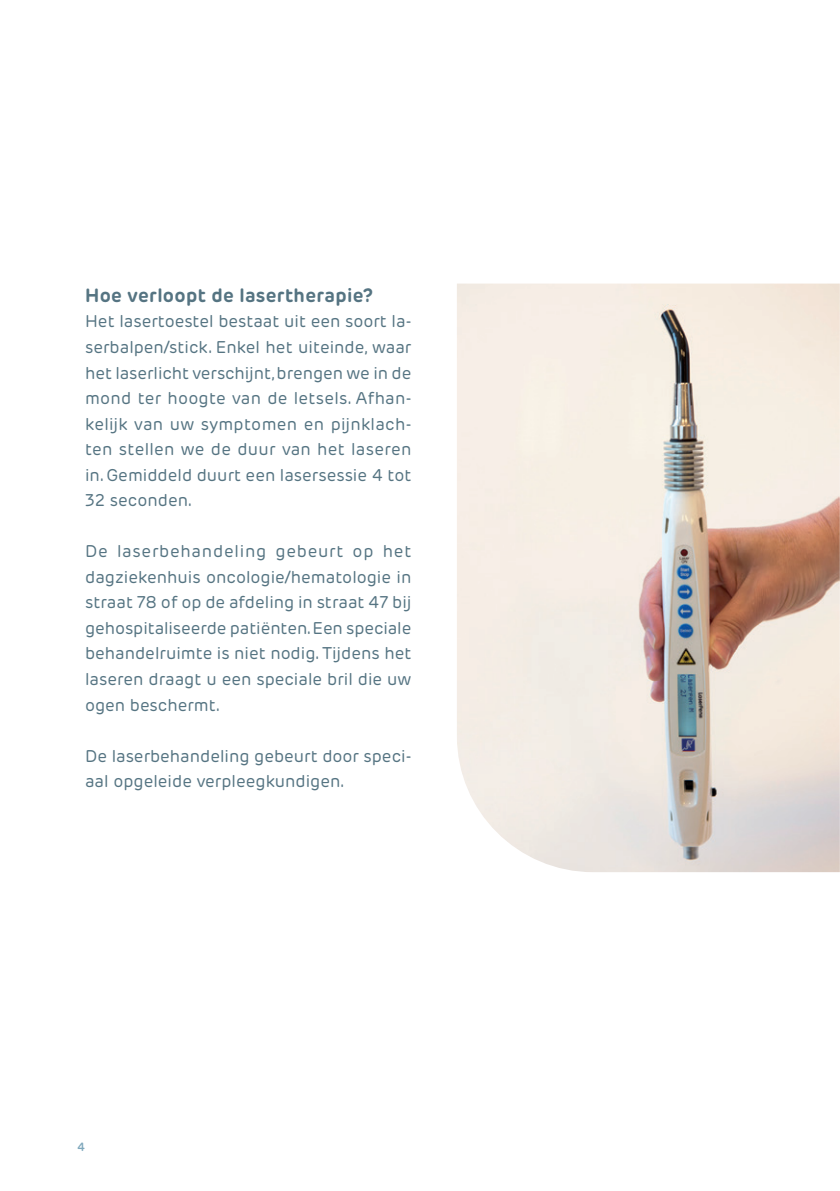
<style>
.page{position:relative;width:840px;height:1191px;background:#fff}
.page>*{position:absolute;margin:0;border:0;box-sizing:border-box;transform-origin:0 0}
.TITEL_N3{font:700 19px "Rubrik New";letter-spacing:.015em;color:#557482}
.BROODTEKST{font:17px/25.6px "Rubrik New";color:#557482;text-align:justify}
.t1{font:600 12px "Rubrik New";color:#7fa8bc}
</style>
<div class="page">
<img style="left:457px;top:283px;width:382px;height:589px">
<p class="TITEL_N3" style="left:85px;top:283px;width:289px">Hoe verloopt de lasertherapie?</p>
<p class="BROODTEKST" style="left:85px;top:309px;width:327px">Het lasertoestel bestaat uit een soort la&shy;serbalpen/stick. Enkel het uiteinde, waar het laserlicht verschijnt, brengen we in de mond ter hoogte van de letsels. Afhan&shy;kelijk van uw symptomen en pijnklach&shy;ten stellen we de duur van het laseren in. Gemiddeld duurt een lasersessie 4 tot 32 seconden.</p>
<p class="BROODTEKST" style="left:85px;top:539px;width:327px">De laserbehandeling gebeurt op het dagziekenhuis oncologie/hematologie in straat 78 of op de afdeling in straat 47 bij gehospitaliseerde patiënten. Een speciale behandelruimte is niet nodig. Tijdens het laseren draagt u een speciale bril die uw ogen beschermt.</p>
<p class="BROODTEKST" style="left:85px;top:743px;width:327px">De laserbehandeling gebeurt door speci&shy;aal opgeleide verpleegkundigen.</p>
<p class="t1" style="left:77px;top:1139px;width:10px">4</p>
</div>
